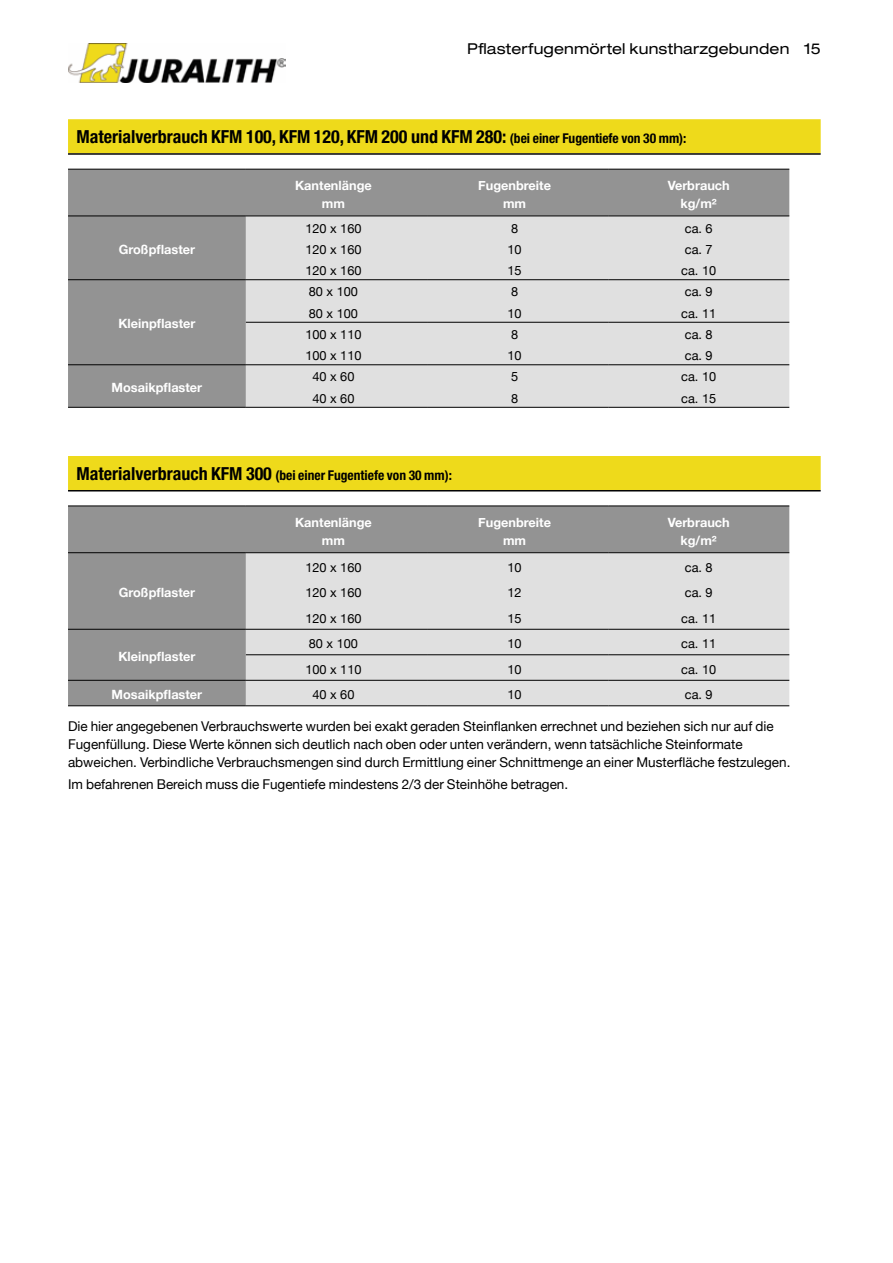
<style>
.page{position:relative;width:893px;height:1263px;background:#fff}
.page>*{position:absolute;margin:0;border:0;box-sizing:border-box;transform-origin:0 0}
.t1{font:700 condensed 18px "Helvetica Neue";color:#000}
.t2{font:expanded 15px "Helvetica Neue";letter-spacing:.01em;color:#000}
.t3{font:13.5px/18px "Helvetica Neue";color:#000}
.t4{font:700 condensed 13.5px "Helvetica Neue";color:#000}
.t5{font:12.75px "Helvetica Neue";color:#000}
.t6{font:700 12.75px/18px "Helvetica Neue";color:#fff;text-align:center}
.s1{font-size:13.5px}
.s2{font-size:18px}
</style>
<div class="page">
<img style="left:68px;top:43px;width:217px;height:40px">
<div style="left:68px;top:119px;width:753px;height:34px;background:#eeda1b"></div>
<hr style="left:68px;top:153px;width:753px;height:2px;background:#000">
<div style="left:68px;top:456px;width:753px;height:34px;background:#eeda1b"></div>
<hr style="left:68px;top:490px;width:753px;height:1px;background:#000">
<div style="left:68px;top:170px;width:721px;height:237px;background:#939393"></div>
<div style="left:246px;top:216px;width:543px;height:191px;background:#e0e0e0"></div>
<hr style="left:68px;top:169px;width:178px;height:1px;background:#000">
<hr style="left:246px;top:169px;width:181px;height:1px;background:#000">
<hr style="left:427px;top:169px;width:181px;height:1px;background:#000">
<hr style="left:608px;top:169px;width:181px;height:1px;background:#000">
<hr style="left:68px;top:215px;width:178px;height:1px;background:#000">
<hr style="left:246px;top:215px;width:181px;height:1px;background:#000">
<hr style="left:427px;top:215px;width:181px;height:1px;background:#000">
<hr style="left:608px;top:215px;width:181px;height:1px;background:#000">
<hr style="left:68px;top:279px;width:178px;height:1px;background:#000">
<hr style="left:246px;top:279px;width:181px;height:1px;background:#000">
<hr style="left:427px;top:279px;width:181px;height:1px;background:#000">
<hr style="left:608px;top:279px;width:181px;height:1px;background:#000">
<hr style="left:68px;top:364px;width:178px;height:1px;background:#000">
<hr style="left:68px;top:407px;width:178px;height:1px;background:#000">
<hr style="left:246px;top:364px;width:181px;height:1px;background:#000">
<hr style="left:427px;top:364px;width:181px;height:1px;background:#000">
<hr style="left:608px;top:364px;width:181px;height:1px;background:#000">
<hr style="left:246px;top:407px;width:181px;height:1px;background:#000">
<hr style="left:427px;top:407px;width:181px;height:1px;background:#000">
<hr style="left:608px;top:407px;width:181px;height:1px;background:#000">
<hr style="left:246px;top:322px;width:181px;height:1px;background:#000">
<hr style="left:427px;top:322px;width:181px;height:1px;background:#000">
<hr style="left:608px;top:322px;width:181px;height:1px;background:#000">
<div style="left:68px;top:506px;width:721px;height:199px;background:#939393"></div>
<div style="left:246px;top:553px;width:543px;height:152px;background:#e0e0e0"></div>
<hr style="left:68px;top:505px;width:178px;height:1px;background:#000">
<hr style="left:246px;top:505px;width:181px;height:1px;background:#000">
<hr style="left:427px;top:505px;width:181px;height:1px;background:#000">
<hr style="left:608px;top:505px;width:181px;height:1px;background:#000">
<hr style="left:68px;top:552px;width:178px;height:1px;background:#000">
<hr style="left:246px;top:552px;width:181px;height:1px;background:#000">
<hr style="left:427px;top:552px;width:181px;height:1px;background:#000">
<hr style="left:608px;top:552px;width:181px;height:1px;background:#000">
<hr style="left:68px;top:629px;width:178px;height:1px;background:#000">
<hr style="left:246px;top:629px;width:181px;height:1px;background:#000">
<hr style="left:427px;top:629px;width:181px;height:1px;background:#000">
<hr style="left:608px;top:629px;width:181px;height:1px;background:#000">
<hr style="left:68px;top:680px;width:178px;height:1px;background:#000">
<hr style="left:246px;top:680px;width:181px;height:1px;background:#000">
<hr style="left:427px;top:680px;width:181px;height:1px;background:#000">
<hr style="left:608px;top:680px;width:181px;height:1px;background:#000">
<hr style="left:68px;top:705px;width:178px;height:1px;background:#000">
<hr style="left:246px;top:705px;width:181px;height:1px;background:#000">
<hr style="left:427px;top:705px;width:181px;height:1px;background:#000">
<hr style="left:608px;top:705px;width:181px;height:1px;background:#000">
<hr style="left:246px;top:654px;width:181px;height:1px;background:#000">
<hr style="left:427px;top:654px;width:181px;height:1px;background:#000">
<hr style="left:608px;top:654px;width:181px;height:1px;background:#000">
<p class="t2" style="left:467px;top:40px;width:355px">Pflasterfugenmörtel kunstharzgebunden 15</p>
<h1 class="t1" style="left:77px;top:126px;width:611px">Materialverbrauch KFM 100, KFM 120, KFM 200 und KFM 280: <span class="s1">(bei einer Fugentiefe von 30 mm):</span></h1>
<p class="t6" style="left:295px;top:176px;width:78px">Kantenlänge mm</p>
<p class="t6" style="left:478px;top:176px;width:74px">Fugenbreite mm</p>
<p class="t6" style="left:668px;top:176px;width:64px">Verbrauch kg/m²</p>
<p class="t6" style="left:119px;top:240px;width:78px">Großpflaster</p>
<p class="t5" style="left:305px;top:220px;width:58px">120 x 160</p>
<p class="t5" style="left:511px;top:220px;width:9px">8</p>
<p class="t5" style="left:685px;top:220px;width:29px">ca. 6</p>
<p class="t5" style="left:305px;top:242px;width:58px">120 x 160</p>
<p class="t5" style="left:507px;top:242px;width:16px">10</p>
<p class="t5" style="left:685px;top:242px;width:29px">ca. 7</p>
<p class="t5" style="left:305px;top:263px;width:58px">120 x 160</p>
<p class="t5" style="left:507px;top:263px;width:16px">15</p>
<p class="t5" style="left:681px;top:263px;width:36px">ca. 10</p>
<p class="t6" style="left:118px;top:315px;width:79px">Kleinpflaster</p>
<p class="t6" style="left:112px;top:378px;width:92px">Mosaikpflaster</p>
<p class="t5" style="left:309px;top:284px;width:51px">80 x 100</p>
<p class="t5" style="left:511px;top:284px;width:9px">8</p>
<p class="t5" style="left:685px;top:284px;width:29px">ca. 9</p>
<p class="t5" style="left:309px;top:305px;width:51px">80 x 100</p>
<p class="t5" style="left:507px;top:305px;width:16px">10</p>
<p class="t5" style="left:681px;top:305px;width:36px">ca. 11</p>
<p class="t5" style="left:305px;top:327px;width:58px">100 x 110</p>
<p class="t5" style="left:511px;top:327px;width:9px">8</p>
<p class="t5" style="left:685px;top:327px;width:29px">ca. 8</p>
<p class="t5" style="left:305px;top:348px;width:58px">100 x 110</p>
<p class="t5" style="left:507px;top:348px;width:16px">10</p>
<p class="t5" style="left:685px;top:348px;width:29px">ca. 9</p>
<p class="t5" style="left:312px;top:369px;width:44px">40 x 60</p>
<p class="t5" style="left:511px;top:369px;width:9px">5</p>
<p class="t5" style="left:681px;top:369px;width:36px">ca. 10</p>
<p class="t5" style="left:312px;top:391px;width:44px">40 x 60</p>
<p class="t5" style="left:511px;top:391px;width:9px">8</p>
<p class="t5" style="left:681px;top:391px;width:36px">ca. 15</p>
<p class="t4" style="left:77px;top:467px;width:377px"><span class="s2">Materialverbrauch KFM 300</span> (bei einer Fugentiefe von 30 mm):</p>
<p class="t6" style="left:295px;top:513px;width:78px">Kantenlänge mm</p>
<p class="t6" style="left:478px;top:513px;width:74px">Fugenbreite mm</p>
<p class="t6" style="left:668px;top:513px;width:64px">Verbrauch kg/m²</p>
<p class="t6" style="left:119px;top:583px;width:78px">Großpflaster</p>
<p class="t6" style="left:118px;top:647px;width:79px">Kleinpflaster</p>
<p class="t5" style="left:305px;top:559px;width:58px">120 x 160</p>
<p class="t5" style="left:507px;top:559px;width:16px">10</p>
<p class="t5" style="left:685px;top:559px;width:29px">ca. 8</p>
<p class="t5" style="left:305px;top:585px;width:58px">120 x 160</p>
<p class="t5" style="left:507px;top:585px;width:16px">12</p>
<p class="t5" style="left:685px;top:585px;width:29px">ca. 9</p>
<p class="t5" style="left:305px;top:610px;width:58px">120 x 160</p>
<p class="t5" style="left:507px;top:610px;width:16px">15</p>
<p class="t5" style="left:681px;top:610px;width:36px">ca. 11</p>
<p class="t5" style="left:309px;top:636px;width:51px">80 x 100</p>
<p class="t5" style="left:507px;top:636px;width:16px">10</p>
<p class="t5" style="left:681px;top:636px;width:36px">ca. 11</p>
<p class="t5" style="left:305px;top:661px;width:58px">100 x 110</p>
<p class="t5" style="left:507px;top:661px;width:16px">10</p>
<p class="t5" style="left:681px;top:661px;width:36px">ca. 10</p>
<p class="t6" style="left:112px;top:685px;width:92px">Mosaikpflaster</p>
<p class="t5" style="left:312px;top:687px;width:44px">40 x 60</p>
<p class="t5" style="left:507px;top:687px;width:16px">10</p>
<p class="t5" style="left:685px;top:687px;width:29px">ca. 9</p>
<p class="t3" style="left:68px;top:717px;width:724px">Die hier angegebenen Verbrauchswerte wurden bei exakt geraden Steinflanken errechnet und beziehen sich nur auf die<br>Fugenfüllung. Diese Werte können sich deutlich nach oben oder unten verändern, wenn tatsächliche Steinformate abweichen. Verbindliche Verbrauchsmengen sind durch Ermittlung einer Schnittmenge an einer Musterfläche festzulegen.</p>
<p class="t3" style="left:68px;top:775px;width:502px">Im befahrenen Bereich muss die Fugentiefe mindestens 2/3 der Steinhöhe betragen.</p>
</div>
